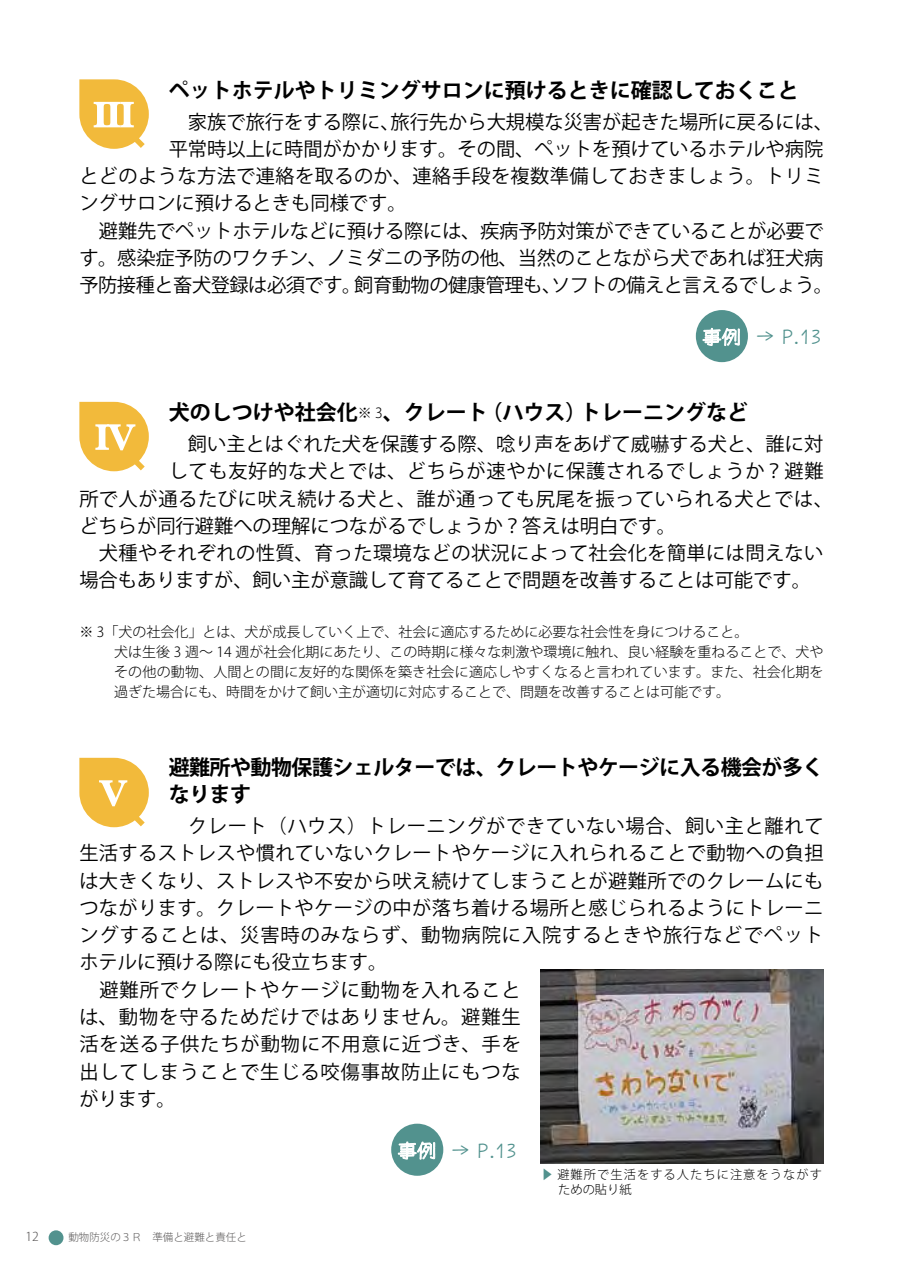
<style>
.page{position:relative;width:903px;height:1275px;background:#fff}
.page>*{position:absolute;margin:0;border:0;box-sizing:border-box;transform-origin:0 0}
.t1{font:700 21px "Koz Go Pro";color:#000}
.t2{font:700 21px/27.3px "Koz Go Pro";letter-spacing:-.025em;color:#000}
.t3{font:19.25px/27.3px "Koz Go Pro";letter-spacing:.02em;color:#000}
.t4{font:19.25px "Koz Go Pro";color:#000}
.t5{font:19.25px "Koz Go Pro";letter-spacing:-.01em;color:#000}
.t6{font:19.25px "Koz Go Pro";letter-spacing:-.025em;color:#000}
.t7{font:19.25px "September M Kyohkan";color:#52928e}
.t8{font:300 14px/19.8px "Koz Go Pro";color:#000}
.t9{font:300 12.25px/14.9px "Koz Go Pro";letter-spacing:.085em;color:#000}
.t10{font:300 12.25px "Koz Go Pro";color:#595757}
.t11{font:300 10.5px "Koz Go Pro";color:#595757}
.s1{font-weight:300;font-size:14px}
.s2{color:#52928e}
</style>
<div class="page">
<div style="left:49px;top:1230px;width:14px;height:15px;background:#52928e;border-radius:50%"></div>
<svg style="left:79px;top:402px;width:70px;height:69px"></svg>
<div style="left:696px;top:310px;width:52px;height:52px;background:#52928e;border-radius:50%"></div>
<svg style="left:702px;top:327px;width:38px;height:19px"></svg>
<div style="left:391px;top:1124px;width:52px;height:52px;background:#52928e;border-radius:50%"></div>
<svg style="left:398px;top:1141px;width:37px;height:19px"></svg>
<svg style="left:79px;top:758px;width:70px;height:69px"></svg>
<svg style="left:79px;top:79px;width:70px;height:70px"></svg>
<img style="left:541px;top:970px;width:282px;height:193px">
<p class="t1" style="left:169px;top:77px;width:631px">ペットホテルやトリミングサロンに預けるときに確認しておくこと</p>
<p class="t4" style="left:169px;top:109px;width:666px">　家族で旅行をする際に、旅行先から大規模な災害が起きた場所に戻るには、</p>
<p class="t4" style="left:169px;top:136px;width:656px">平常時以上に時間がかかります。その間、ペットを預けているホテルや病院</p>
<p class="t3" style="left:79px;top:163px;width:746px">とどのような方法で連絡を取るのか、連絡手段を複数準備しておきましょう。トリミ</p>
<p class="t4" style="left:79px;top:191px;width:329px">ングサロンに預けるときも同様です。</p>
<p class="t5" style="left:79px;top:218px;width:746px">　避難先でペットホテルなどに預ける際には、疾病予防対策ができていることが必要で</p>
<p class="t5" style="left:79px;top:245px;width:745px">す。感染症予防のワクチン、ノミダニの予防の他、当然のことながら犬であれば狂犬病</p>
<p class="t6" style="left:79px;top:273px;width:755px">予防接種と畜犬登録は必須です。飼育動物の健康管理も、ソフトの備えと言えるでしょう。</p>
<p class="t7" style="left:755px;top:327px;width:68px">→ P.13</p>
<p class="t1" style="left:169px;top:399px;width:581px">犬のしつけや社会化<span class="s1">※ 3</span>、クレート（ハウス）トレーニングなど</p>
<p class="t4" style="left:169px;top:431px;width:656px">　飼い主とはぐれた犬を保護する際、唸り声をあげて威嚇する犬と、誰に対</p>
<p class="t3" style="left:169px;top:458px;width:656px">しても友好的な犬とでは、どちらが速やかに保護されるでしょうか？避難</p>
<p class="t3" style="left:79px;top:485px;width:755px">所で人が通るたびに吠え続ける犬と、誰が通っても尻尾を振っていられる犬とでは、</p>
<p class="t4" style="left:79px;top:513px;width:598px">どちらが同行避難への理解につながるでしょうか？答えは明白です。</p>
<p class="t3" style="left:79px;top:540px;width:745px">　犬種やそれぞれの性質、育った環境などの状況によって社会化を簡単には問えない</p>
<p class="t4" style="left:79px;top:568px;width:733px">場合もありますが、飼い主が意識して育てることで問題を改善することは可能です。</p>
<p class="t8" style="left:114px;top:622px;width:711px;text-indent:-35px">※ 3「犬の社会化」とは、犬が成長していく上で、社会に適応するために必要な社会性を身につけること。<br>犬は生後 3 週～ 14 週が社会化期にあたり、この時期に様々な刺激や環境に触れ、良い経験を重ねることで、犬やその他の動物、人間との間に友好的な関係を築き社会に適応しやすくなると言われています。また、社会化期を過ぎた場合にも、時間をかけて飼い主が適切に対応することで、問題を改善することは可能です。</p>
<p class="t2" style="left:169px;top:755px;width:656px">避難所や動物保護シェルターでは、クレートやケージに入る機会が多くなります</p>
<p class="t3" style="left:79px;top:813px;width:746px;text-indent:89px">　クレート（ハウス）トレーニングができていない場合、飼い主と離れて生活するストレスや慣れていないクレートやケージに入れられることで動物への負担は大きくなり、ストレスや不安から吠え続けてしまうことが避難所でのクレームにもつながります。クレートやケージの中が落ち着ける場所と感じられるようにトレーニングすることは、災害時のみならず、動物病院に入院するときや旅行などでペットホテルに預ける際にも役立ちます。<br>　避難所でクレートやケージに動物を入れること<br>は、動物を守るためだけではありません。避難生<br>活を送る子供たちが動物に不用意に近づき、手を<br>出してしまうことで生じる咬傷事故防止にもつな<br>がります。</p>
<p class="t10" style="left:25px;top:1229px;width:15px">12</p>
<p class="t11" style="left:68px;top:1230px;width:180px">動物防災の３Ｒ　準備と避難と責任と</p>
<p class="t7" style="left:451px;top:1141px;width:68px">→ P.13</p>
<p class="t9" style="left:558px;top:1167px;width:265px;text-indent:-17px"><span class="s2">▶</span> 避難所で生活をする人たちに注意をうながすための貼り紙</p>
</div>
